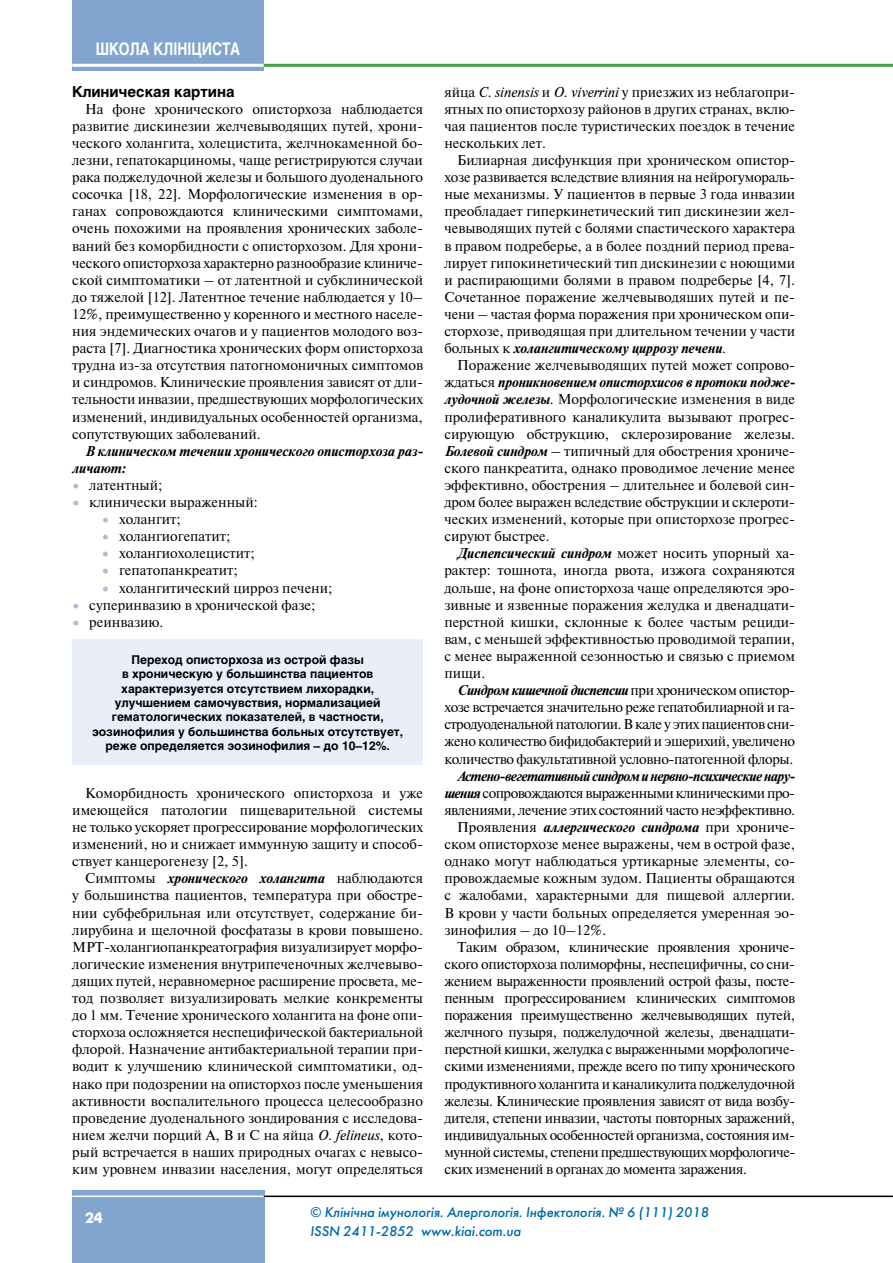
<style>
.page{position:relative;width:893px;height:1263px;background:#fff}
.page>*{position:absolute;margin:0;border:0;box-sizing:border-box;transform-origin:0 0}
.t1{font:700 17.25px "Helios";color:#fff;scale:.8 1}
.t2{font:700 15px "Helios";color:#000}
.t3{font:700 15px "Futuris C";color:#fff}
.t4{font:14.25px/17.1px "Newton C";letter-spacing:-.025em;color:#000;text-align:justify}
.t5{font:14.25px "Newton C";color:#000}
.t6{font:italic 700 14.25px/17.1px "Newton C";color:#000}
.t7{font:italic 700 14.25px "Newton C";letter-spacing:-.04em;color:#000}
.t8{font:italic 13.95px/18.5px "Futuris C";color:#006aa9}
.t9{font:700 12px/14.4px "Helios";color:#000;text-align:center}
.s1{color:#aabedc}
.s2{font-weight:700;font-style:italic}
.s3{font-style:italic}
.s4{font-weight:400;font-style:normal}
</style>
<div class="page">
<div style="left:72px;top:0;width:192px;height:70px;background:#81a5ce"></div>
<hr style="left:264px;top:64px;width:629px;height:3px;background:#46a049">
<hr style="left:72px;top:64px;width:192px;height:3px;background:#fff">
<div style="left:72px;top:1191px;width:192px;height:72px;background:#81a5ce"></div>
<hr style="left:264px;top:1195px;width:629px;height:2px;background:#000">
<hr style="left:72px;top:1195px;width:192px;height:2px;background:#fff">
<div style="left:72px;top:639px;width:351px;height:126px;background:#e9eef9"></div>
<p class="t1" style="left:96px;top:39px;width:182px">ШКОЛА КЛІНІЦИСТА</p>
<p class="t2" style="left:72px;top:83px;width:164px">Клиническая картина</p>
<p class="t4" style="left:72px;top:100px;width:352px;text-indent:13px">На фоне хронического описторхоза наблюдается развитие дискинезии желчевыводящих путей, хрони&shy;ческого холангита, холецистита, желчнокаменной бо&shy;лезни, гепатокарциномы, чаще регистрируются случаи рака поджелудочной железы и большого дуоденального сосочка [18, 22]. Морфологические изменения в ор&shy;ганах сопровождаются клиническими симптомами, очень похожими на проявления хронических заболе&shy;ваний без коморбидности с описторхозом. Для хрони&shy;ческого описторхоза характерно разнообразие клиниче&shy;ской симптоматики – от латентной и субклинической до тяжелой [12]. Латентное течение наблюдается у 10– 12%, преимущественно у коренного и местного населе&shy;ния эндемических очагов и у пациентов молодого воз&shy;раста [7]. Диагностика хронических форм описторхоза трудна из-за отсутствия патогномоничных симптомов и синдромов. Клинические проявления зависят от дли&shy;тельности инвазии, предшествующих морфологических изменений, индивидуальных особенностей организма, сопутствующих заболеваний.</p>
<p class="t6" style="left:72px;top:442px;width:352px;text-indent:13px">В клиническом течении хронического описторхоза раз&shy;личают:</p>
<p class="t5" style="left:73px;top:477px;width:91px"><span class="s1">•</span> латентный;</p>
<p class="t5" style="left:73px;top:494px;width:187px"><span class="s1">•</span> клинически выраженный:</p>
<p class="t5" style="left:103px;top:511px;width:80px"><span class="s1">•</span> холангит;</p>
<p class="t5" style="left:103px;top:529px;width:130px"><span class="s1">•</span> холангиогепатит;</p>
<p class="t5" style="left:103px;top:546px;width:154px"><span class="s1">•</span> холангиохолецистит;</p>
<p class="t5" style="left:103px;top:563px;width:137px"><span class="s1">•</span> гепатопанкреатит;</p>
<p class="t5" style="left:103px;top:580px;width:232px"><span class="s1">•</span> холангитический цирроз печени;</p>
<p class="t5" style="left:73px;top:597px;width:244px"><span class="s1">•</span> суперинвазию в хронической фазе;</p>
<p class="t5" style="left:73px;top:614px;width:92px"><span class="s1">•</span> реинвазию.</p>
<p class="t9" style="left:92px;top:652px;width:313px">Переход описторхоза из острой фазы<br>в хроническую у большинства пациентов характеризуется отсутствием лихорадки, улучшением самочувствия, нормализацией гематологических показателей, в частности, эозинофилия у большинства больных отсутствует, реже определяется эозинофилия – до 10–12%.</p>
<p class="t4" style="left:72px;top:784px;width:352px;text-indent:13px">Коморбидность хронического описторхоза и уже имеющейся патологии пищеварительной системы не только ускоряет прогрессирование морфологических изменений, но и снижает иммунную защиту и способ&shy;ствует канцерогенезу [2, 5].</p>
<p class="t4" style="left:72px;top:870px;width:352px;text-indent:13px">Симптомы <span class="s2">хронического холангита</span> наблюдаются у большинства пациентов, температура при обостре&shy;нии субфебрильная или отсутствует, содержание би&shy;лирубина и щелочной фосфатазы в крови повышено.<br>МРТ-холангиопанкреатография визуализирует морфо&shy;логические изменения внутрипеченочных желчевыво&shy;дящих путей, неравномерное расширение просвета, ме&shy;тод позволяет визуализировать мелкие конкременты до 1 мм. Течение хронического холангита на фоне опи&shy;сторхоза осложняется неспецифической бактериальной флорой. Назначение антибактериальной терапии при&shy;водит к улучшению клинической симптоматики, од&shy;нако при подозрении на описторхоз после уменьшения активности воспалительного процесса целесообразно проведение дуоденального зондирования с исследова&shy;нием желчи порций А, В и С на яйца <span class="s3">O. felineus</span>, кото&shy;рый встречается в наших природных очагах с невысо&shy;ким уровнем инвазии населения, могут определяться</p>
<p class="t4" style="left:444px;top:83px;width:352px">яйца <span class="s3">C. sinensis</span> и <span class="s3">O. viverrini</span> у приезжих из неблагопри&shy;ятных по описторхозу районов в других странах, вклю&shy;чая пациентов после туристических поездок в течение нескольких лет.</p>
<p class="t4" style="left:444px;top:152px;width:352px;text-indent:13px">Билиарная дисфункция при хроническом опистор&shy;хозе развивается вследствие влияния на нейрогумораль&shy;ные механизмы. У пациентов в первые 3 года инвазии преобладает гиперкинетический тип дискинезии жел&shy;чевыводящих путей с болями спастического характера в правом подреберье, а в более поздний период прева&shy;лирует гипокинетический тип дискинезии с ноющими и распирающими болями в правом подреберье [4, 7].<br>Сочетанное поражение желчевыводяших путей и пе&shy;чени – частая форма поражения при хроническом опи&shy;сторхозе, приводящая при длительном течении у части больных к <span class="s2">холангитическому циррозу печени</span>.</p>
<p class="t4" style="left:444px;top:357px;width:352px;text-indent:13px">Поражение желчевыводящих путей может сопрово&shy;ждаться <span class="s2">проникновением описторхисов в протоки подже&shy;лудочной железы</span>. Морфологические изменения в виде пролиферативного каналикулита вызывают прогрес&shy;сирующую обструкцию, склерозирование железы.<br><span class="s2">Болевой синдром</span> – типичный для обострения хрониче&shy;ского панкреатита, однако проводимое лечение менее эффективно, обострения – длительнее и болевой син&shy;дром более выражен вследствие обструкции и склероти&shy;ческих изменений, которые при описторхозе прогрес&shy;сируют быстрее.</p>
<p class="t4" style="left:444px;top:545px;width:352px;text-indent:13px"><span class="s2">Диспепсический синдром</span> может носить упорный ха&shy;рактер: тошнота, иногда рвота, изжога сохраняются дольше, на фоне описторхоза чаще определяются эро&shy;зивные и язвенные поражения желудка и двенадцати&shy;перстной кишки, склонные к более частым рециди&shy;вам, с меньшей эффективностью проводимой терапии, с менее выраженной сезонностью и связью с приемом пищи.</p>
<p class="t4" style="left:444px;top:682px;width:352px;text-indent:13px"><span class="s2">Синдром кишечной диспепсии</span> при хроническом опистор&shy;хозе встречается значительно реже гепатобилиарной и га&shy;стродуоденальной патологии. В кале у этих пациентов сни&shy;жено количество бифидобактерий и эшерихий, увеличено количество факультативной условно-патогенной флоры.</p>
<p class="t7" style="left:457px;top:768px;width:339px">Астено-вегетативный синдром и нервно-психические нару-</p>
<p class="t4" style="left:444px;top:784px;width:352px"><span class="s2">шения</span> сопровождаются выраженными клиническими про-</p>
<p class="t4" style="left:444px;top:801px;width:352px">явлениями, лечение этих состояний часто неэффективно.</p>
<p class="t6" style="left:457px;top:819px;width:340px"><span class="s4">Проявления</span> аллергического синдрома <span class="s4">при хрониче-</span></p>
<p class="t5" style="left:444px;top:836px;width:352px">ском описторхозе менее выражены, чем в острой фазе,</p>
<p class="t5" style="left:444px;top:853px;width:352px">однако могут наблюдаться уртикарные элементы, со-</p>
<p class="t5" style="left:444px;top:871px;width:352px">провождаемые кожным зудом. Пациенты обращаются</p>
<p class="t5" style="left:444px;top:888px;width:352px">с жалобами, характерными для пищевой аллергии.</p>
<p class="t5" style="left:444px;top:905px;width:352px">В крови у части больных определяется умеренная эо-</p>
<p class="t5" style="left:444px;top:922px;width:163px">зинофилия – до 10–12%.</p>
<p class="t4" style="left:457px;top:938px;width:340px">Таким образом, клинические проявления хрониче-</p>
<p class="t4" style="left:444px;top:955px;width:352px">ского описторхоза полиморфны, неспецифичны, со сни-</p>
<p class="t4" style="left:444px;top:972px;width:352px">жением выраженности проявлений острой фазы, посте-</p>
<p class="t4" style="left:444px;top:990px;width:352px">пенным прогрессированием клинических симптомов</p>
<p class="t4" style="left:444px;top:1007px;width:352px">поражения преимущественно желчевыводящих путей,</p>
<p class="t4" style="left:444px;top:1024px;width:352px">желчного пузыря, поджелудочной железы, двенадцати-</p>
<p class="t4" style="left:444px;top:1041px;width:352px">перстной кишки, желудка с выраженными морфологиче-</p>
<p class="t4" style="left:444px;top:1058px;width:352px">скими изменениями, прежде всего по типу хронического</p>
<p class="t4" style="left:444px;top:1075px;width:352px">продуктивного холангита и каналикулита поджелудочной</p>
<p class="t4" style="left:444px;top:1092px;width:352px">железы. Клинические проявления зависят от вида возбу-</p>
<p class="t4" style="left:444px;top:1109px;width:352px">дителя, степени инвазии, частоты повторных заражений,</p>
<p class="t4" style="left:444px;top:1126px;width:352px">индивидуальных особенностей организма, состояния им-</p>
<p class="t4" style="left:444px;top:1143px;width:353px">мунной системы, степени предшествующих морфологиче-</p>
<p class="t4" style="left:444px;top:1161px;width:304px">ских изменений в органах до момента заражения.</p>
<p class="t3" style="left:85px;top:1209px;width:19px">24</p>
<p class="t8" style="left:310px;top:1203px;width:400px">© Клінічна імунологія. Алергологія. Інфектологія. № 6 (111) 2018<br>ISSN 2411-2852 www.kiai.com.ua</p>
</div>
